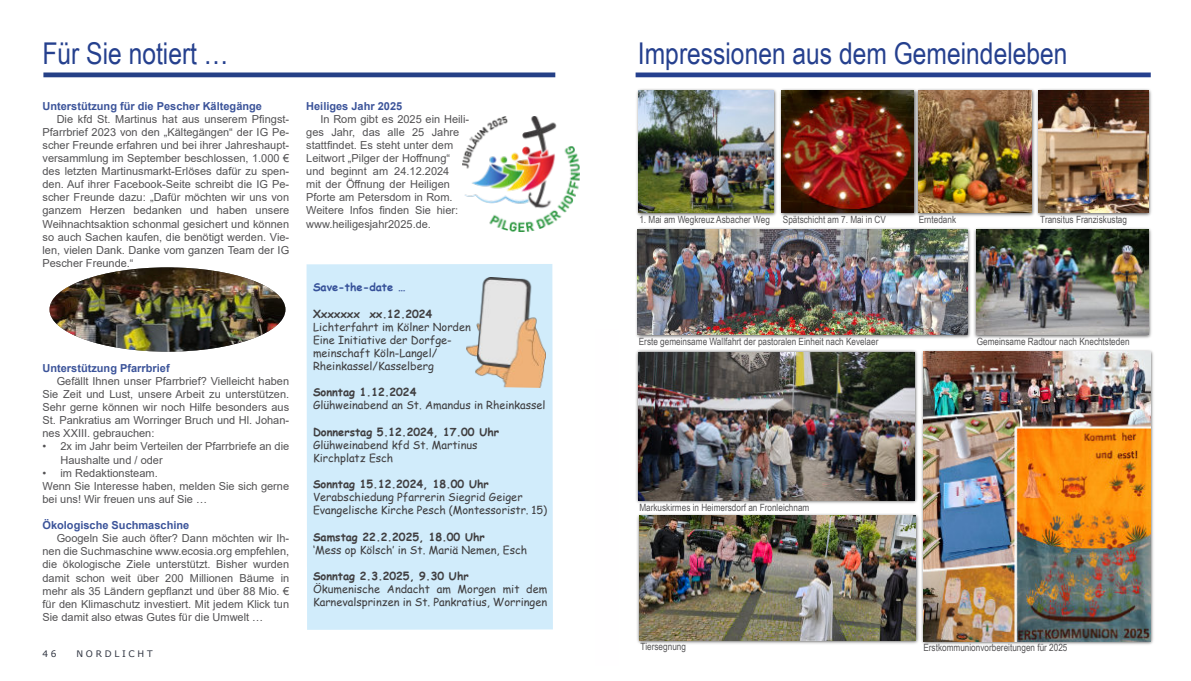
<style>
.page{position:relative;width:1191px;height:681px;background:#fff}
.page>*{position:absolute;margin:0;border:0;box-sizing:border-box;transform-origin:0 0}
.t1{font:30px "Arial Narrow";color:#25408e}
.t2{font:11px "Arial";color:#535254}
.t3{font:11px "Comic Sans MS";color:#403f41}
.t4{font:700 11px "Comic Sans MS";color:#403f41}
.t5{font:700 11px "Arial";color:rgb(37 64 142/.9)}
.t6{font:700 11px "Comic Sans MS";color:rgb(37 64 142/.9)}
.t7{font:10px "Arial Narrow";color:rgb(64 63 65/.9)}
.t8{font:9px "Verdana";letter-spacing:.3em;color:#303541}
</style>
<div class="page">
<div style="left:638px;top:72px;width:510px;height:5px;background:#25408e"></div>
<div style="left:46px;top:72px;width:507px;height:5px;background:#254086"></div>
<img style="left:636px;top:89px;width:279px;height:127px">
<img style="left:639px;top:91px;width:134px;height:122px">
<img style="left:636px;top:350px;width:282px;height:154px">
<img style="left:638px;top:352px;width:276px;height:148px">
<img style="left:782px;top:91px;width:132px;height:122px">
<img style="left:974px;top:228px;width:178px;height:110px">
<img style="left:976px;top:230px;width:172px;height:104px">
<img style="left:636px;top:228px;width:335px;height:110px">
<img style="left:638px;top:230px;width:329px;height:104px">
<img style="left:915px;top:89px;width:237px;height:127px">
<img style="left:1039px;top:91px;width:109px;height:122px">
<img style="left:921px;top:350px;width:233px;height:295px">
<img style="left:923px;top:352px;width:227px;height:289px">
<img style="left:918px;top:91px;width:114px;height:122px">
<img style="left:637px;top:514px;width:282px;height:130px">
<img style="left:639px;top:515px;width:277px;height:125px">
<img style="left:49px;top:267px;width:236px;height:84px;border-radius:50%">
<img style="left:463px;top:116px;width:116px;height:115px">
<div style="left:306px;top:264px;width:247px;height:365px;background:#d1ecfb"></div>
<img style="left:466px;top:277px;width:79px;height:110px">
<p class="t1" style="left:43px;top:42px;width:187px">Für Sie notiert …</p>
<p class="t1" style="left:638px;top:42px;width:431px">Impressionen aus dem Gemeindeleben</p>
<p class="t5" style="left:43px;top:101px;width:221px">Unterstützung für die Pescher Kältegänge</p>
<p class="t2" style="left:57px;top:115px;width:234px">Die kfd St. Martinus hat aus unserem Pfingst-</p>
<p class="t2" style="left:43px;top:128px;width:248px">Pfarrbrief 2023 von den „Kältegängen“ der IG Pe-</p>
<p class="t2" style="left:43px;top:141px;width:248px">scher Freunde erfahren und bei ihrer Jahreshaupt-</p>
<p class="t2" style="left:43px;top:154px;width:248px">versammlung im September beschlossen, 1.000 €</p>
<p class="t2" style="left:43px;top:167px;width:248px">des letzten Martinusmarkt-Erlöses dafür zu spen-</p>
<p class="t2" style="left:43px;top:180px;width:248px">den. Auf ihrer Facebook-Seite schreibt die IG Pe-</p>
<p class="t2" style="left:43px;top:193px;width:248px">scher Freunde dazu: „Dafür möchten wir uns von</p>
<p class="t2" style="left:43px;top:206px;width:248px">ganzem Herzen bedanken und haben unsere</p>
<p class="t2" style="left:43px;top:219px;width:248px">Weihnachtsaktion schonmal gesichert und können</p>
<p class="t2" style="left:43px;top:232px;width:248px">so auch Sachen kaufen, die benötigt werden. Vie-</p>
<p class="t2" style="left:43px;top:246px;width:248px">len, vielen Dank. Danke vom ganzen Team der IG</p>
<p class="t2" style="left:43px;top:259px;width:93px">Pescher Freunde.“</p>
<p class="t5" style="left:43px;top:363px;width:129px">Unterstützung Pfarrbrief</p>
<p class="t2" style="left:57px;top:377px;width:234px">Gefällt Ihnen unser Pfarrbrief? Vielleicht haben</p>
<p class="t2" style="left:43px;top:390px;width:248px">Sie Zeit und Lust, unsere Arbeit zu unterstützen.</p>
<p class="t2" style="left:43px;top:403px;width:248px">Sehr gerne können wir noch Hilfe besonders aus</p>
<p class="t2" style="left:43px;top:416px;width:248px">St. Pankratius am Worringer Bruch und Hl. Johan-</p>
<p class="t2" style="left:43px;top:429px;width:113px">nes XXIII. gebrauchen:</p>
<p class="t2" style="left:43px;top:442px;width:248px">• 2x im Jahr beim Verteilen der Pfarrbriefe an die</p>
<p class="t2" style="left:61px;top:455px;width:104px">Haushalte und / oder</p>
<p class="t2" style="left:43px;top:468px;width:117px">• im Redaktionsteam.</p>
<p class="t2" style="left:43px;top:481px;width:248px">Wenn Sie Interesse haben, melden Sie sich gerne</p>
<p class="t2" style="left:43px;top:494px;width:166px">bei uns! Wir freuen uns auf Sie …</p>
<p class="t5" style="left:43px;top:521px;width:148px">Ökologische Suchmaschine</p>
<p class="t2" style="left:57px;top:534px;width:234px">Googeln Sie auch öfter? Dann möchten wir Ih-</p>
<p class="t2" style="left:43px;top:547px;width:248px">nen die Suchmaschine www.ecosia.org empfehlen,</p>
<p class="t2" style="left:43px;top:560px;width:248px">die ökologische Ziele unterstützt. Bisher wurden</p>
<p class="t2" style="left:43px;top:573px;width:248px">damit schon weit über 200 Millionen Bäume in</p>
<p class="t2" style="left:43px;top:586px;width:248px">mehr als 35 Ländern gepflanzt und über 88 Mio. €</p>
<p class="t2" style="left:43px;top:599px;width:248px">für den Klimaschutz investiert. Mit jedem Klick tun</p>
<p class="t2" style="left:43px;top:612px;width:222px">Sie damit also etwas Gutes für die Umwelt …</p>
<p class="t8" style="left:43px;top:650px;width:16px">4 6</p>
<p class="t8" style="left:77px;top:650px;width:77px">NORDLICHT</p>
<p class="t5" style="left:306px;top:101px;width:98px">Heiliges Jahr 2025</p>
<p class="t2" style="left:320px;top:115px;width:150px">In Rom gibt es 2025 ein Heili-</p>
<p class="t2" style="left:306px;top:128px;width:154px">ges Jahr, das alle 25 Jahre</p>
<p class="t2" style="left:306px;top:141px;width:148px">stattfindet. Es steht unter dem</p>
<p class="t2" style="left:306px;top:154px;width:145px">Leitwort „Pilger der Hoffnung“</p>
<p class="t2" style="left:306px;top:167px;width:145px">und beginnt am 24.12.2024</p>
<p class="t2" style="left:306px;top:180px;width:145px">mit der Öffnung der Heiligen</p>
<p class="t2" style="left:306px;top:193px;width:148px">Pforte am Petersdom in Rom.</p>
<p class="t2" style="left:306px;top:206px;width:153px">Weitere Infos finden Sie hier:</p>
<p class="t2" style="left:306px;top:219px;width:126px">www.heiligesjahr2025.de.</p>
<p class="t6" style="left:313px;top:282px;width:94px">Save-the-date …</p>
<p class="t4" style="left:313px;top:309px;width:121px">Xxxxxxx xx.12.2024</p>
<p class="t3" style="left:313px;top:322px;width:159px">Lichterfahrt im Kölner Norden</p>
<p class="t3" style="left:313px;top:335px;width:140px">Eine Initiative der Dorfge-</p>
<p class="t3" style="left:313px;top:348px;width:126px">meinschaft Köln-Langel/</p>
<p class="t3" style="left:313px;top:361px;width:122px">Rheinkassel/Kasselberg</p>
<p class="t4" style="left:313px;top:387px;width:105px">Sonntag 1.12.2024</p>
<p class="t3" style="left:313px;top:400px;width:234px">Glühweinabend an St. Amandus in Rheinkassel</p>
<p class="t4" style="left:313px;top:427px;width:188px">Donnerstag 5.12.2024, 17.00 Uhr</p>
<p class="t3" style="left:313px;top:440px;width:166px">Glühweinabend kfd St. Martinus</p>
<p class="t3" style="left:313px;top:453px;width:82px">Kirchplatz Esch</p>
<p class="t4" style="left:313px;top:479px;width:177px">Sonntag 15.12.2024, 18.00 Uhr</p>
<p class="t3" style="left:313px;top:492px;width:211px">Verabschiedung Pfarrerin Siegrid Geiger</p>
<p class="t3" style="left:313px;top:505px;width:236px">Evangelische Kirche Pesch (Montessoristr. 15)</p>
<p class="t4" style="left:313px;top:531px;width:173px">Samstag 22.2.2025, 18.00 Uhr</p>
<p class="t3" style="left:313px;top:544px;width:216px">‘Mess op Kölsch’ in St. Mariä Nemen, Esch</p>
<p class="t4" style="left:313px;top:571px;width:157px">Sonntag 2.3.2025, 9.30 Uhr</p>
<p class="t3" style="left:313px;top:584px;width:236px">Ökumenische Andacht am Morgen mit dem</p>
<p class="t3" style="left:313px;top:597px;width:236px">Karnevalsprinzen in St. Pankratius, Worringen</p>
<p class="t7" style="left:639px;top:215px;width:132px">1. Mai am Wegkreuz Asbacher Weg</p>
<p class="t7" style="left:783px;top:215px;width:105px">Spätschicht am 7. Mai in CV</p>
<p class="t7" style="left:918px;top:215px;width:39px">Erntedank</p>
<p class="t7" style="left:1040px;top:215px;width:88px">Transitus Franziskustag</p>
<p class="t7" style="left:639px;top:337px;width:241px">Erste gemeinsame Wallfahrt der pastoralen Einheit nach Kevelaer</p>
<p class="t7" style="left:977px;top:337px;width:154px">Gemeinsame Radtour nach Knechtsteden</p>
<p class="t7" style="left:639px;top:504px;width:171px">Markuskirmes in Heimersdorf an Fronleichnam</p>
<p class="t7" style="left:640px;top:643px;width:47px">Tiersegnung</p>
<p class="t7" style="left:923px;top:643px;width:146px">Erstkommunionvorbereitungen für 2025</p>
</div>
